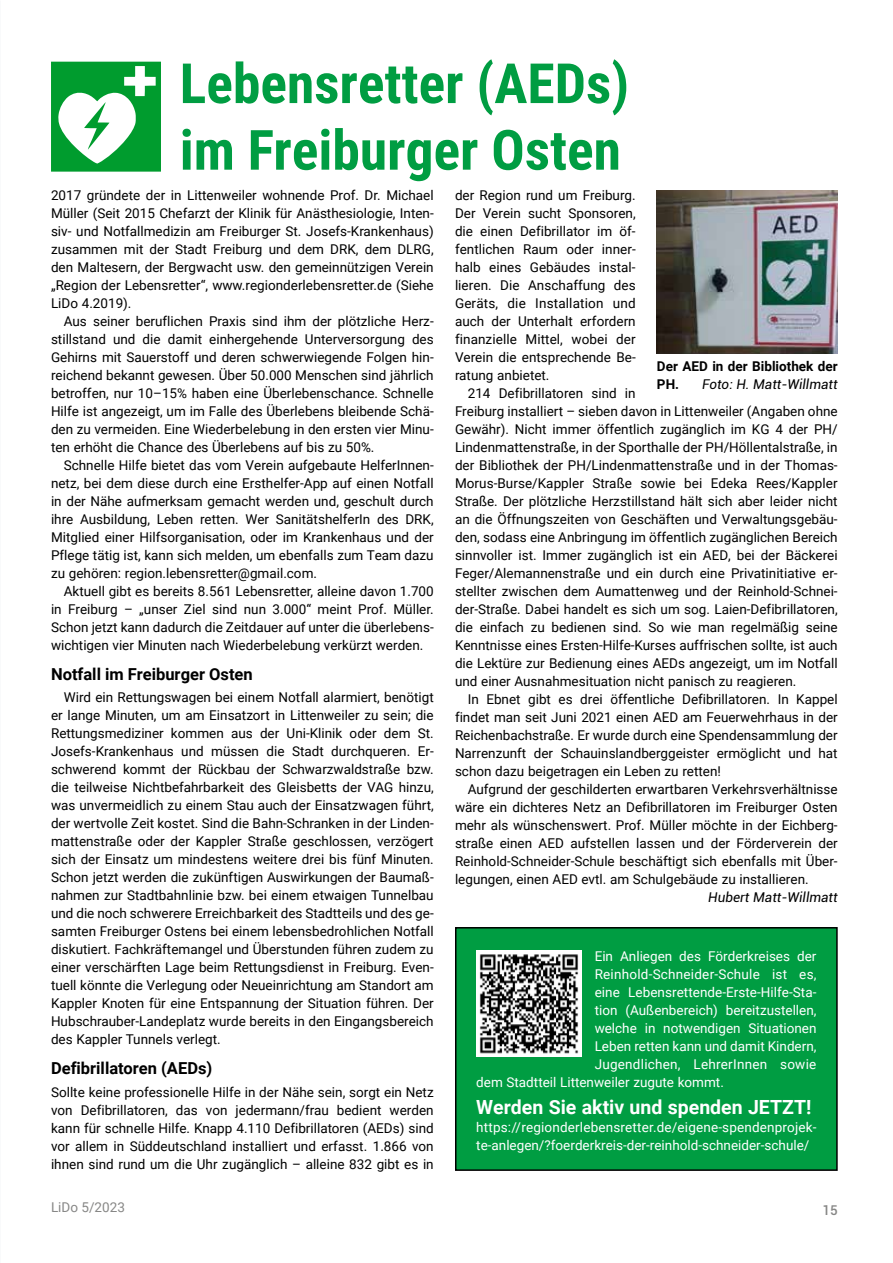
<style>
.page{position:relative;width:893px;height:1263px;background:#fff}
.page>*{position:absolute;margin:0;border:0;box-sizing:border-box;transform-origin:0 0}
.t1{font:700 55.5px/66.6px "Roboto Condensed";color:#009d42}
.t2{font:700 19.5px "Roboto";color:#fff}
.t3{font:700 16.5px "Roboto";color:#000}
.t4{font:13.5px/18px "Roboto";color:#000;text-align:justify}
.t5{font:13.5px/18px "Roboto";color:#fff}
.t6{font:700 13.5px/18px "Roboto";color:#000}
.t7{font:13.5px "Roboto";letter-spacing:.02em;color:#fff}
.t8{font:italic 13.5px "Roboto";color:#000}
.t9{font:13.5px "Roboto";color:#878786}
.t10{font:500 13.5px "Roboto";color:#878786}
.s1{font-weight:400;font-style:italic}
</style>
<div class="page">
<div style="left:456px;top:928px;width:381px;height:242px;background:#009d42"></div>
<div style="left:455px;top:927px;width:383px;height:244px;border:2px solid #000"></div>
<svg style="left:51px;top:62px;width:110px;height:110px"></svg>
<img style="left:657px;top:190px;width:181px;height:163px">
<img style="left:476px;top:951px;width:106px;height:105px">
<h1 class="t1" style="left:180px;top:48px;width:451px">Lebensretter (AEDs) im Freiburger Osten</h1>
<p class="t4" style="left:51px;top:185px;width:384px">2017 gründete der in Littenweiler wohnende Prof. Dr. Michael Müller (Seit 2015 Chefarzt der Klinik für Anästhesiologie, Inten&shy;siv- und Notfallmedizin am Freiburger St. Josefs-Krankenhaus) zusammen mit der Stadt Freiburg und dem DRK, dem DLRG, den Maltesern, der Bergwacht usw. den gemeinnützigen Verein „Region der Lebensretter“, www.regionderlebensretter.de (Siehe LiDo 4.2019).</p>
<p class="t4" style="left:51px;top:311px;width:384px;text-indent:13px">Aus seiner beruflichen Praxis sind ihm der plötzliche Herz&shy;stillstand und die damit einhergehende Unterversorgung des Gehirns mit Sauerstoff und deren schwerwiegende Folgen hin&shy;reichend bekannt gewesen. Über 50.000 Menschen sind jährlich betroffen, nur 10–15% haben eine Überlebenschance. Schnelle Hilfe ist angezeigt, um im Falle des Überlebens bleibende Schä&shy;den zu vermeiden. Eine Wiederbelebung in den ersten vier Minu&shy;ten erhöht die Chance des Überlebens auf bis zu 50%.</p>
<p class="t4" style="left:51px;top:455px;width:384px;text-indent:13px">Schnelle Hilfe bietet das vom Verein aufgebaute HelferInnen&shy;netz, bei dem diese durch eine Ersthelfer-App auf einen Notfall in der Nähe aufmerksam gemacht werden und, geschult durch ihre Ausbildung, Leben retten. Wer SanitätshelferIn des DRK, Mitglied einer Hilfsorganisation, oder im Krankenhaus und der Pflege tätig ist, kann sich melden, um ebenfalls zum Team dazu zu gehören: region.lebensretter@gmail.com.</p>
<p class="t4" style="left:51px;top:581px;width:384px;text-indent:13px">Aktuell gibt es bereits 8.561 Lebensretter, alleine davon 1.700 in Freiburg – „unser Ziel sind nun 3.000“ meint Prof. Müller.<br>Schon jetzt kann dadurch die Zeitdauer auf unter die überlebens&shy;wichtigen vier Minuten nach Wiederbelebung verkürzt werden.</p>
<p class="t3" style="left:51px;top:662px;width:203px">Notfall im Freiburger Osten</p>
<p class="t4" style="left:51px;top:688px;width:384px;text-indent:13px">Wird ein Rettungswagen bei einem Notfall alarmiert, benötigt er lange Minuten, um am Einsatzort in Littenweiler zu sein; die Rettungsmediziner kommen aus der Uni-Klinik oder dem St.<br>Josefs-Krankenhaus und müssen die Stadt durchqueren. Er&shy;schwerend kommt der Rückbau der Schwarzwaldstraße bzw. die teilweise Nichtbefahrbarkeit des Gleisbetts der VAG hinzu, was unvermeidlich zu einem Stau auch der Einsatzwagen führt, der wertvolle Zeit kostet. Sind die Bahn-Schranken in der Linden&shy;mattenstraße oder der Kappler Straße geschlossen, verzögert sich der Einsatz um mindestens weitere drei bis fünf Minuten.<br>Schon jetzt werden die zukünftigen Auswirkungen der Baumaß&shy;nahmen zur Stadtbahnlinie bzw. bei einem etwaigen Tunnelbau und die noch schwerere Erreichbarkeit des Stadtteils und des ge&shy;samten Freiburger Ostens bei einem lebensbedrohlichen Notfall diskutiert. Fachkräftemangel und Überstunden führen zudem zu einer verschärften Lage beim Rettungsdienst in Freiburg. Even&shy;tuell könnte die Verlegung oder Neueinrichtung am Standort am Kappler Knoten für eine Entspannung der Situation führen. Der Hubschrauber-Landeplatz wurde bereits in den Eingangsbereich des Kappler Tunnels verlegt.</p>
<p class="t3" style="left:51px;top:1057px;width:163px">Defibrillatoren (AEDs)</p>
<p class="t4" style="left:51px;top:1082px;width:384px">Sollte keine professionelle Hilfe in der Nähe sein, sorgt ein Netz von Defibrillatoren, das von jedermann/frau bedient werden kann für schnelle Hilfe. Knapp 4.110 Defibrillatoren (AEDs) sind vor allem in Süddeutschland installiert und erfasst. 1.866 von ihnen sind rund um die Uhr zugänglich – alleine 832 gibt es in</p>
<p class="t4" style="left:455px;top:185px;width:182px">der Region rund um Freiburg.<br>Der Verein sucht Sponsoren, die einen Defibrillator im öf&shy;fentlichen Raum oder inner&shy;halb eines Gebäudes instal&shy;lieren. Die Anschaffung des Geräts, die Installation und auch der Unterhalt erfordern finanzielle Mittel, wobei der Verein die entsprechende Be&shy;ratung anbietet.</p>
<p class="t4" style="left:455px;top:383px;width:384px;text-align:left;text-indent:13px">214 Defibrillatoren sind in<br>Freiburg installiert – sieben davon in Littenweiler (Angaben ohne Gewähr). Nicht immer öffentlich zugänglich im KG 4 der PH/ Lindenmattenstraße, in der Sporthalle der PH/Höllentalstraße, in der Bibliothek der PH/Lindenmattenstraße und in der Thomas-Morus-Burse/Kappler Straße sowie bei Edeka Rees/Kappler Straße. Der plötzliche Herzstillstand hält sich aber leider nicht an die Öffnungszeiten von Geschäften und Verwaltungsgebäu&shy;den, sodass eine Anbringung im öffentlich zugänglichen Bereich sinnvoller ist. Immer zugänglich ist ein AED, bei der Bäckerei Feger/Alemannenstraße und ein durch eine Privatinitiative er&shy;stellter zwischen dem Aumattenweg und der Reinhold-Schnei&shy;der-Straße. Dabei handelt es sich um sog. Laien-Defibrillatoren, die einfach zu bedienen sind. So wie man regelmäßig seine Kenntnisse eines Ersten-Hilfe-Kurses auffrischen sollte, ist auch die Lektüre zur Bedienung eines AEDs angezeigt, um im Notfall und einer Ausnahmesituation nicht panisch zu reagieren.</p>
<p class="t4" style="left:455px;top:689px;width:384px;text-indent:13px">In Ebnet gibt es drei öffentliche Defibrillatoren. In Kappel findet man seit Juni 2021 einen AED am Feuerwehrhaus in der Reichenbachstraße. Er wurde durch eine Spendensammlung der Narrenzunft der Schauinslandberggeister ermöglicht und hat schon dazu beigetragen ein Leben zu retten!</p>
<p class="t4" style="left:455px;top:779px;width:384px;text-indent:13px">Aufgrund der geschilderten erwartbaren Verkehrsverhältnisse wäre ein dichteres Netz an Defibrillatoren im Freiburger Osten mehr als wünschenswert. Prof. Müller möchte in der Eichberg&shy;straße einen AED aufstellen lassen und der Förderverein der Reinhold-Schneider-Schule beschäftigt sich ebenfalls mit Über&shy;legungen, einen AED evtl. am Schulgebäude zu installieren.</p>
<p class="t8" style="left:708px;top:887px;width:131px">Hubert Matt-Willmatt</p>
<p class="t6" style="left:657px;top:357px;width:182px">Der AED in der Bibliothek der<br>PH. <span class="s1">Foto: H. Matt-Willmatt</span></p>
<p class="t5" style="left:595px;top:946px;width:223px">Ein Anliegen des Förderkreises der</p>
<p class="t5" style="left:595px;top:964px;width:223px">Reinhold-Schneider-Schule ist es,</p>
<p class="t5" style="left:595px;top:982px;width:223px">eine Lebensrettende-Erste-Hilfe-Sta-</p>
<p class="t5" style="left:595px;top:1000px;width:223px">tion (Außenbereich) bereitzustellen,</p>
<p class="t5" style="left:595px;top:1018px;width:223px">welche in notwendigen Situationen</p>
<p class="t5" style="left:595px;top:1036px;width:223px">Leben retten kann und damit Kindern,</p>
<p class="t7" style="left:595px;top:1054px;width:223px">Jugendlichen, LehrerInnen sowie</p>
<p class="t5" style="left:476px;top:1072px;width:249px">dem Stadtteil Littenweiler zugute kommt.</p>
<h2 class="t2" style="left:476px;top:1093px;width:337px">Werden Sie aktiv und spenden JETZT!</h2>
<p class="t5" style="left:476px;top:1118px;width:342px">https://regionderlebensretter.de/eigene-spendenprojek&shy;te-anlegen/?foerderkreis-der-reinhold-schneider-schule/</p>
<p class="t9" style="left:51px;top:1197px;width:75px">LiDo 5/2023</p>
<p class="t10" style="left:822px;top:1200px;width:17px">15</p>
</div>
